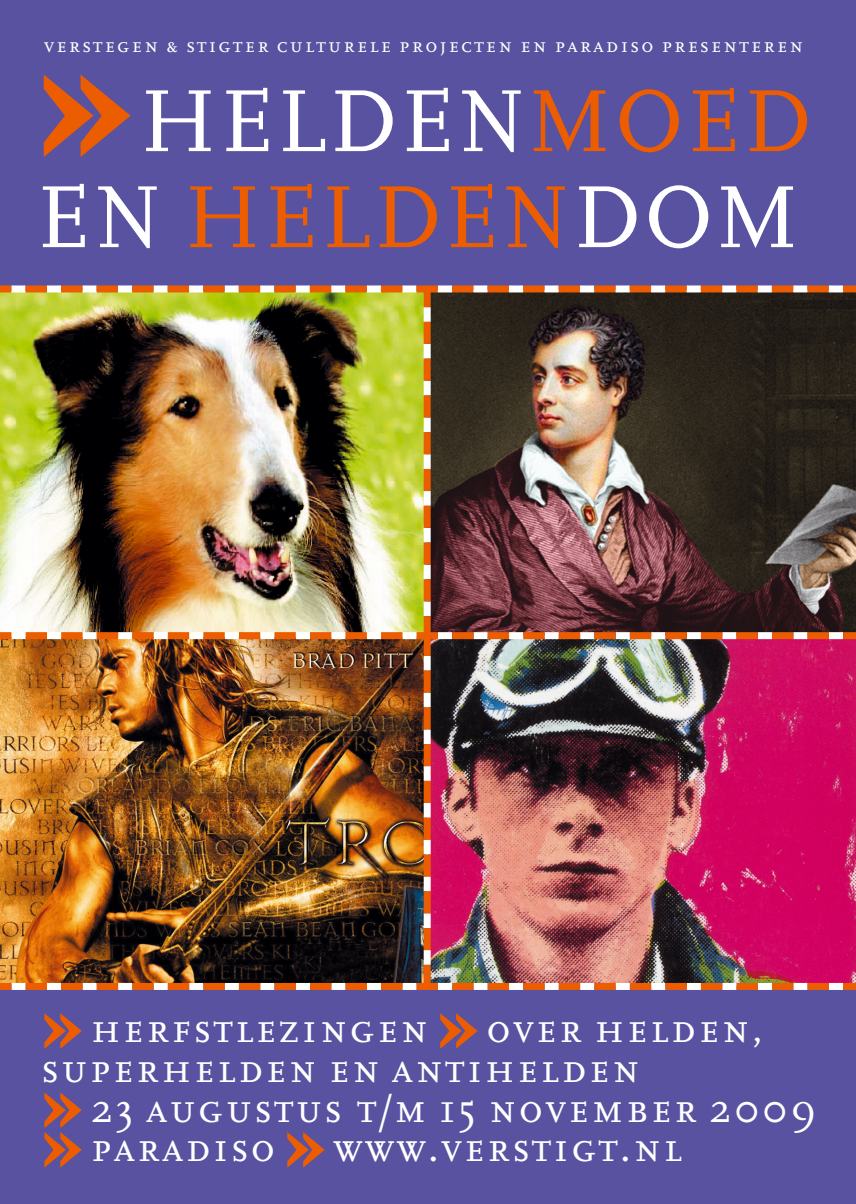
<style>
.page{position:relative;width:856px;height:1204px;background:#fff}
.page>*{position:absolute;margin:0;border:0;box-sizing:border-box;transform-origin:0 0}
.t1{font:92px/96px "FF Scala Caps";letter-spacing:.035em;color:#fff}
.t2{font:42.8px/39.6px "FF Scala Caps";letter-spacing:.06em;color:#fff}
.t3{font:21px "FF Scala Caps";letter-spacing:.11em;color:#fff}
.s1{font-size:184px;color:#eb5d00}
.s2{color:#eb5d00}
.s3{font-size:79.4px;color:#eb5d00}
</style>
<div class="page">
<img style="left:0;top:0;width:855px;height:1204px">
<p class="t3" style="left:44px;top:32px;width:760px">verstegen &amp; stigter culturele projecten en paradiso presenteren</p>
<h1 class="t1" style="left:37px;top:71px;width:776px"><span class="s1">»</span>HELDEN<span class="s2">MOED<br></span>EN <span class="s2">HELDEN</span>DOM</h1>
<p class="t2" style="left:41px;top:1008px;width:775px"><span class="s3">»</span> herfstlezingen <span class="s3">»</span> over helden, superhelden en antihelden<br><span class="s3">»</span> 23 augustus t/m 15 november 2009 <span class="s3">»</span>paradiso <span class="s3">»</span> www.verstigt.nl</p>
</div>
